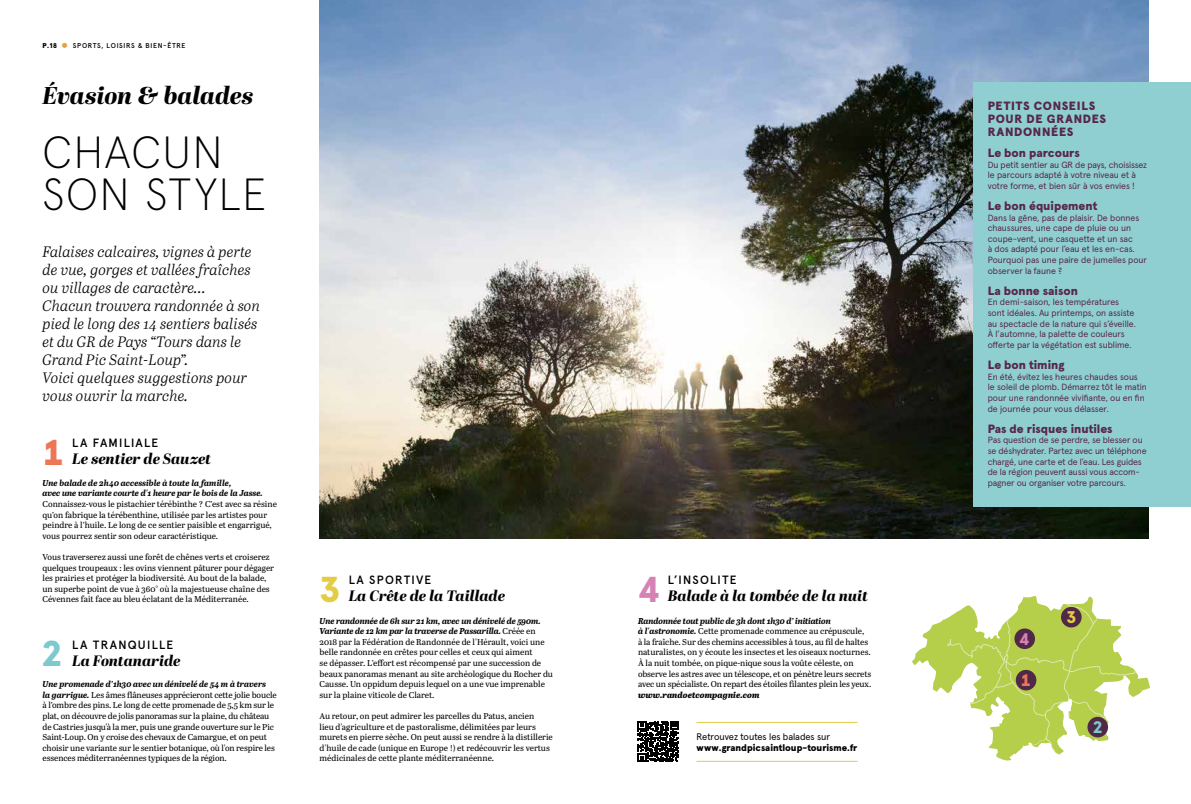
<style>
.page{position:relative;width:1191px;height:804px;background:#fff}
.page>*{position:absolute;margin:0;border:0;box-sizing:border-box;transform-origin:0 0}
.t1{font:200 45px/42.4px "Apercu Pro";letter-spacing:.035em;color:#000}
.t2{font:900 36px "Apercu Pro";color:#ee7656}
.t3{font:900 36px "Apercu Pro";color:#e4cd43}
.t4{font:900 36px "Apercu Pro";color:#7ec9cd}
.t5{font:900 36px "Apercu Pro";color:#d682b5}
.t6{font:italic 800 24.3px "Abril Display";letter-spacing:-.005em;color:#000}
.t7{font:900 16.8px "Apercu Pro";color:#ee7656}
.t8{font:900 16.8px "Apercu Pro";color:#7ec9cd}
.t9{font:900 16.8px "Apercu Pro";color:#e4cd43}
.t10{font:900 16.8px "Apercu Pro";color:#d682b5}
.t11{font:italic 15px/18px "Abril Text Lt";color:#000}
.t12{font:italic 800 15px "Abril Display";letter-spacing:-.005em;color:#000}
.t13{font:900 12px "Apercu Pro";color:#58274b}
.t14{font:500 12px "Apercu Pro";letter-spacing:.1em;color:#000}
.t15{font:900 12px/13px "Apercu Pro";letter-spacing:.055em;color:#58274b}
.t16{font:900 9.5px "Apercu Pro";color:#000}
.t17{font:9.5px "Apercu Pro";letter-spacing:-.01em;color:#000}
.t18{font:9px/10.6px "Apercu Pro";letter-spacing:-.01em;color:#58274b}
.t19{font:8.5px/10.6px "Abril Text";letter-spacing:-.01em;color:#000}
.t20{font:italic 700 8.5px/10.6px "Abril Text";letter-spacing:-.005em;color:#000}
.t21{font:italic 800 8.5px "Abril Text";color:#000}
.t22{font:500 7px "Apercu Pro";letter-spacing:.095em;color:#000}
.s1{font-weight:900}
.s2{font-size:24.6px;color:#e5a043}
.s3{font-weight:700;font-style:italic}
</style>
<div class="page">
<img style="left:319px;top:0;width:829px;height:539px">
<div style="left:973px;top:83px;width:218px;height:424px;background:#8fcfd2"></div>
<svg style="left:638px;top:721px;width:41px;height:41px"></svg>
<hr style="left:696px;top:760px;width:161px;height:1px;background:#e4cd43">
<hr style="left:696px;top:722px;width:161px;height:1px;background:#e4cd43">
<svg style="left:912px;top:596px;width:123px;height:157px"></svg>
<div style="left:1015px;top:670px;width:21px;height:20px;background:#502948;border-radius:50%"></div>
<div style="left:1087px;top:717px;width:21px;height:20px;background:#502948;border-radius:50%"></div>
<div style="left:1061px;top:607px;width:20px;height:20px;background:#502948;border-radius:50%"></div>
<div style="left:1014px;top:628px;width:21px;height:21px;background:#502948;border-radius:50%"></div>
<p class="t22" style="left:43px;top:40px;width:144px"><span class="s1">P.18</span> <span class="s2">•</span> SPORTS, LOISIRS &amp; BIEN-ÊTRE</p>
<h3 class="t6" style="left:43px;top:78px;width:212px">Évasion &amp; balades</h3>
<h1 class="t1" style="left:43px;top:126px;width:226px">CHACUN<br>SON STYLE</h1>
<p class="t11" style="left:43px;top:242px;width:219px">Falaises calcaires, vignes à perte de vue, gorges et vallées fraîches ou villages de caractère…<br>Chacun trouvera randonnée à son pied le long des 14 sentiers balisés et du GR de Pays “Tours dans le<br>Grand Pic Saint-Loup”.<br>Voici quelques suggestions pour vous ouvrir la marche.</p>
<h3 class="t14" style="left:72px;top:434px;width:88px">LA FAMILIALE</h3>
<h2 class="t2" style="left:43px;top:423px;width:24px">1</h2>
<h3 class="t12" style="left:72px;top:448px;width:140px">Le sentier de Sauzet</h3>
<p class="t20" style="left:43px;top:477px;width:222px">Une balade de 2h40 accessible à toute la famille,<br>avec une variante courte d'1 heure par le bois de la Jasse.</p>
<p class="t19" style="left:43px;top:498px;width:236px">Connaissez-vous le pistachier térébinthe ? C’est avec sa résine qu’on fabrique la térébenthine, utilisée par les artistes pour peindre à l’huile. Le long de ce sentier paisible et engarrigué, vous pourrez sentir son odeur caractéristique.</p>
<p class="t19" style="left:43px;top:551px;width:233px">Vous traverserez aussi une forêt de chênes verts et croiserez quelques troupeaux : les ovins viennent pâturer pour dégager les prairies et protéger la biodiversité. Au bout de la balade, un superbe point de vue à 360° où la majestueuse chaîne des Cévennes fait face au bleu éclatant de la Méditerranée.</p>
<h3 class="t14" style="left:72px;top:636px;width:103px">LA TRANQUILLE</h3>
<h3 class="t12" style="left:72px;top:650px;width:110px">La Fontanaride</h3>
<h2 class="t4" style="left:43px;top:625px;width:21px">2</h2>
<p class="t19" style="left:43px;top:678px;width:236px"><span class="s3">Une promenade d’1h30 avec un dénivelé de 54 m à travers<br>la garrigue.</span> Les âmes flâneuses apprécieront cette jolie boucle à l’ombre des pins. Le long de cette promenade de 5,5 km sur le plat, on découvre de jolis panoramas sur la plaine, du château de Castries jusqu'à la mer, puis une grande ouverture sur le Pic Saint-Loup. On y croise des chevaux de Camargue, et on peut choisir une variante sur le sentier botanique, où l'on respire les essences méditerranéennes typiques de la région.</p>
<h2 class="t3" style="left:319px;top:561px;width:22px">3</h2>
<h3 class="t14" style="left:349px;top:571px;width:84px">LA SPORTIVE</h3>
<h3 class="t12" style="left:349px;top:585px;width:158px">La Crête de la Taillade</h3>
<p class="t19" style="left:319px;top:615px;width:235px"><span class="s3">Une randonnée de 6h sur 21 km, avec un dénivelé de 590m.<br>Variante de 12 km par la traverse de Passarilla.</span> Créée en 2018 par la Fédération de Randonnée de l'Hérault, voici une belle randonnée en crêtes pour celles et ceux qui aiment<br>se dépasser. L’effort est récompensé par une succession de beaux panoramas menant au site archéologique du Rocher du Causse. Un oppidum depuis lequel on a une vue imprenable sur la plaine viticole de Claret.</p>
<p class="t19" style="left:319px;top:710px;width:235px">Au retour, on peut admirer les parcelles du Patus, ancien<br>lieu d'agriculture et de pastoralisme, délimitées par leurs murets en pierre sèche. On peut aussi se rendre à la distillerie d'huile de cade (unique en Europe !) et redécouvrir les vertus médicinales de cette plante méditerranéenne.</p>
<h3 class="t14" style="left:668px;top:571px;width:70px">L’INSOLITE</h3>
<h2 class="t5" style="left:638px;top:561px;width:23px">4</h2>
<h3 class="t12" style="left:668px;top:585px;width:201px">Balade à la tombée de la nuit</h3>
<p class="t19" style="left:638px;top:615px;width:235px"><span class="s3">Randonnée tout public de 3h dont 1h30 d’ initiation<br>à l'astronomie.</span> Cette promenade commence au crépuscule,<br>à la fraîche. Sur des chemins accessibles à tous, au fil de haltes naturalistes, on y écoute les insectes et les oiseaux nocturnes.<br>À la nuit tombée, on pique-nique sous la voûte céleste, on observe les astres avec un télescope, et on pénètre leurs secrets avec un spécialiste. On repart des étoiles filantes plein les yeux.</p>
<p class="t21" style="left:638px;top:688px;width:123px">www.randoetcompagnie.com</p>
<p class="t17" style="left:696px;top:729px;width:135px">Retrouvez toutes les balades sur</p>
<p class="t16" style="left:696px;top:740px;width:162px">www.grandpicsaintloup-tourisme.fr</p>
<h3 class="t15" style="left:987px;top:98px;width:120px">PETITS CONSEILS<br>POUR DE GRANDES<br>RANDONNÉES</h3>
<h3 class="t13" style="left:987px;top:143px;width:94px">Le bon parcours</h3>
<p class="t18" style="left:987px;top:158px;width:161px">Du petit sentier au GR de pays, choisissez le parcours adapté à votre niveau et à votre forme, et bien sûr à vos envies !</p>
<h3 class="t13" style="left:987px;top:196px;width:111px">Le bon équipement</h3>
<p class="t18" style="left:987px;top:211px;width:161px">Dans la gêne, pas de plaisir. De bonnes chaussures, une cape de pluie ou un coupe-vent, une casquette et un sac<br>à dos adapté pour l’eau et les en-cas.<br>Pourquoi pas une paire de jumelles pour observer la faune ?</p>
<h3 class="t13" style="left:987px;top:281px;width:92px">La bonne saison</h3>
<p class="t18" style="left:987px;top:296px;width:150px">En demi-saison, les températures sont idéales. Au printemps, on assiste au spectacle de la nature qui s’éveille.<br>À l’automne, la palette de couleurs offerte par la végétation est sublime.</p>
<h3 class="t13" style="left:987px;top:355px;width:78px">Le bon timing</h3>
<p class="t18" style="left:987px;top:370px;width:161px">En été, évitez les heures chaudes sous le soleil de plomb. Démarrez tôt le matin pour une randonnée vivifiante, ou en fin de journée pour vous délasser.</p>
<h3 class="t13" style="left:987px;top:419px;width:126px">Pas de risques inutiles</h3>
<p class="t18" style="left:987px;top:434px;width:160px">Pas question de se perdre, se blesser ou se déshydrater. Partez avec un téléphone chargé, une carte et de l’eau. Les guides de la région peuvent aussi vous accom&shy;pagner ou organiser votre parcours.</p>
<h3 class="t10" style="left:1019px;top:625px;width:12px">4</h3>
<h3 class="t7" style="left:1020px;top:667px;width:12px">1</h3>
<h3 class="t9" style="left:1066px;top:604px;width:12px">3</h3>
<h3 class="t8" style="left:1092px;top:714px;width:12px">2</h3>
</div>
